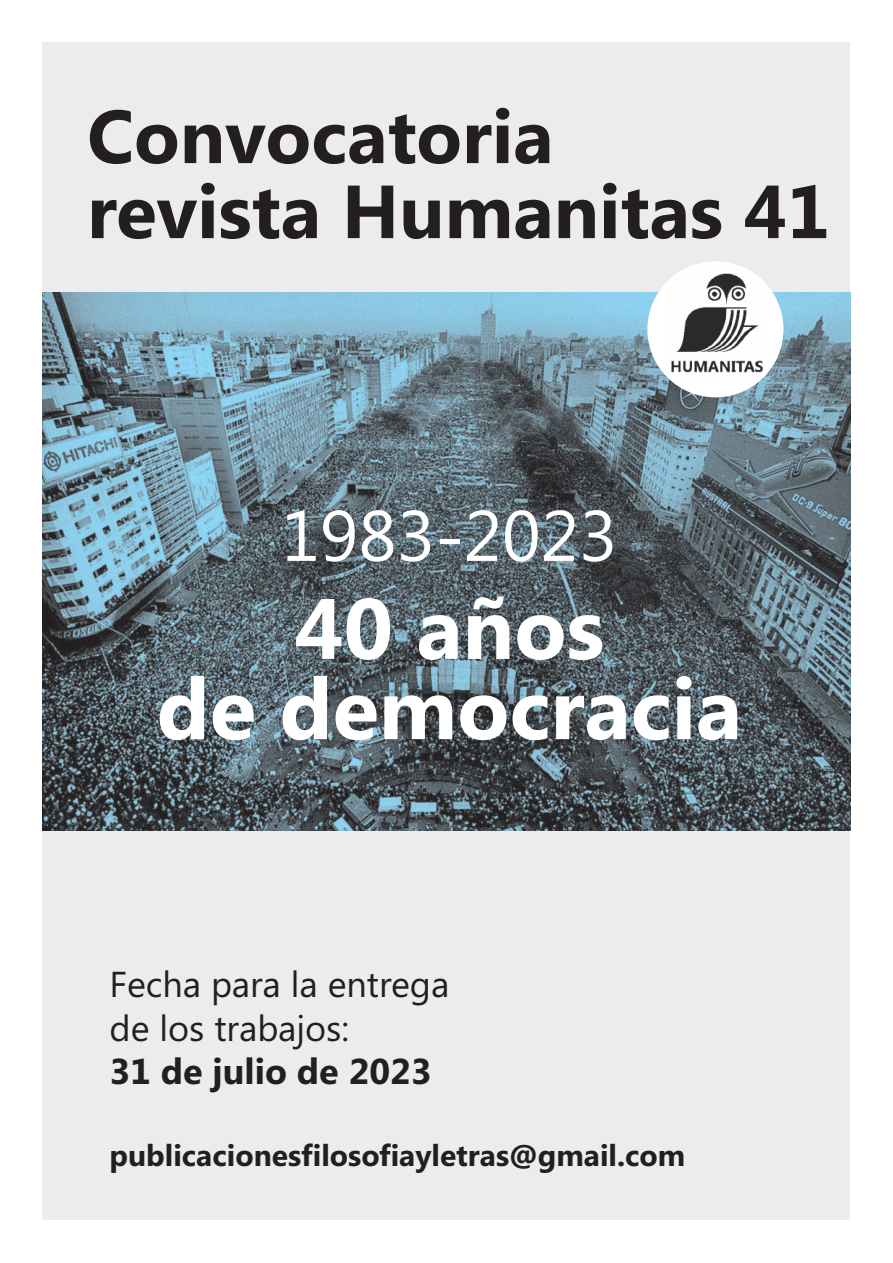
<style>
.page{position:relative;width:893px;height:1263px;background:#fff}
.page>*{position:absolute;margin:0;border:0;box-sizing:border-box;transform-origin:0 0}
.t1{font:700 85.5px/80.2px "Khmer UI";color:#fff;text-align:center}
.t2{font:700 75px/75px "Khmer UI";color:#231f20}
.t3{font:71.25px "Khmer UI";color:#fff}
.t4{font:36px/43.2px "Khmer UI";color:#231f20}
.t5{font:700 36px "Khmer UI";color:#231f20}
.t6{font:700 30px "Khmer UI";color:#231f20}
</style>
<div class="page">
<div style="left:43px;top:43px;width:807px;height:1177px;background:#ececee"></div>
<img style="left:43px;top:292px;width:807px;height:538px">
<div style="left:647px;top:261px;width:136px;height:136px;background:#fff;border-radius:50%"></div>
<img style="left:668px;top:269px;width:98px;height:109px">
<h2 class="t2" style="left:87px;top:100px;width:744px">Convocatoria<br>revista Humanitas 41</h2>
<h3 class="t3" style="left:281px;top:495px;width:337px">1983-2023</h3>
<h1 class="t1" style="left:157px;top:589px;width:587px">40 años<br>de democracia</h1>
<p class="t4" style="left:109px;top:963px;width:341px">Fecha para la entrega de los trabajos:</p>
<p class="t5" style="left:109px;top:1050px;width:323px">31 de julio de 2023</p>
<p class="t6" style="left:109px;top:1138px;width:577px">publicacionesfilosofiayletras@gmail.com</p>
</div>
